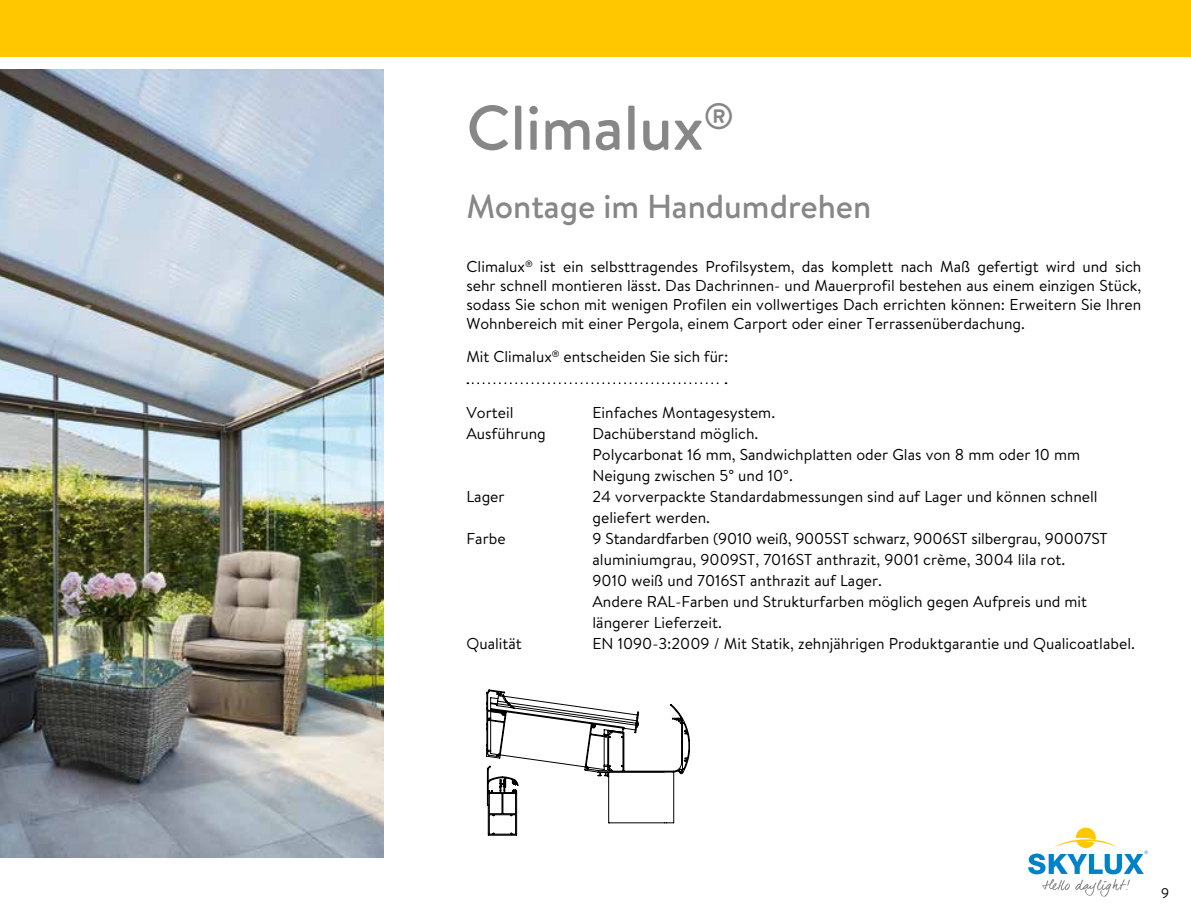
<style>
.page{position:relative;width:1191px;height:918px;background:#fff}
.page>*{position:absolute;margin:0;border:0;box-sizing:border-box;transform-origin:0 0}
.t1{font:500 63px "Brandon Text";color:#878787}
.t2{font:500 33.25px "Brandon Text";color:#878787}
.t3{font:15.75px/21px "Brandon Text";color:#000}
.t4{font:14px "Brandon Text";color:#000}
</style>
<div class="page">
<div style="left:0;top:0;width:1191px;height:57px;background:#fec700"></div>
<svg style="left:467px;top:382px;width:259px;height:2px"></svg>
<svg style="left:486px;top:690px;width:204px;height:145px"></svg>
<svg style="left:1028px;top:827px;width:120px;height:70px"></svg>
<img style="left:0;top:70px;width:384px;height:787px">
<h1 class="t1" style="left:466px;top:85px;width:269px">Climalux<sup>®</sup></h1>
<h2 class="t2" style="left:466px;top:184px;width:406px">Montage im Handumdrehen</h2>
<p class="t3" style="left:466px;top:257px;width:676px;line-height:18.9px;text-align:justify">Climalux<sup>®</sup> ist ein selbsttragendes Profilsystem, das komplett nach Maß gefertigt wird und sich sehr schnell montieren lässt. Das Dachrinnen- und Mauerprofil bestehen aus einem einzigen Stück, sodass Sie schon mit wenigen Profilen ein vollwertiges Dach errichten können: Erweitern Sie Ihren Wohnbereich mit einer Pergola, einem Carport oder einer Terrassenüberdachung.</p>
<p class="t3" style="left:466px;top:345px;width:263px">Mit Climalux<sup>®</sup> entscheiden Sie sich für:</p>
<p class="t3" style="left:466px;top:401px;width:48px">Vorteil</p>
<p class="t3" style="left:592px;top:401px;width:184px">Einfaches Montagesystem.</p>
<p class="t3" style="left:466px;top:422px;width:81px">Ausführung</p>
<p class="t3" style="left:592px;top:422px;width:489px">Dachüberstand möglich.<br>Polycarbonat 16 mm, Sandwichplatten oder Glas von 8 mm oder 10 mm<br>Neigung zwischen 5° und 10°.</p>
<p class="t3" style="left:466px;top:485px;width:40px">Lager</p>
<p class="t3" style="left:592px;top:485px;width:507px">24 vorverpackte Standardabmessungen sind auf Lager und können schnell geliefert werden.</p>
<p class="t3" style="left:466px;top:527px;width:41px">Farbe</p>
<p class="t3" style="left:592px;top:527px;width:516px">9 Standardfarben (9010 weiß, 9005ST schwarz, 9006ST silbergrau, 90007ST aluminiumgrau, 9009ST, 7016ST anthrazit, 9001 crème, 3004 lila rot.<br>9010 weiß und 7016ST anthrazit auf Lager.<br>Andere RAL-Farben und Strukturfarben möglich gegen Aufpreis und mit längerer Lieferzeit.</p>
<p class="t3" style="left:466px;top:632px;width:57px">Qualität</p>
<p class="t3" style="left:592px;top:632px;width:544px">EN 1090-3:2009 / Mit Statik, zehnjährigen Produktgarantie und Qualicoatlabel.</p>
<p class="t4" style="left:1161px;top:883px;width:10px">9</p>
</div>
